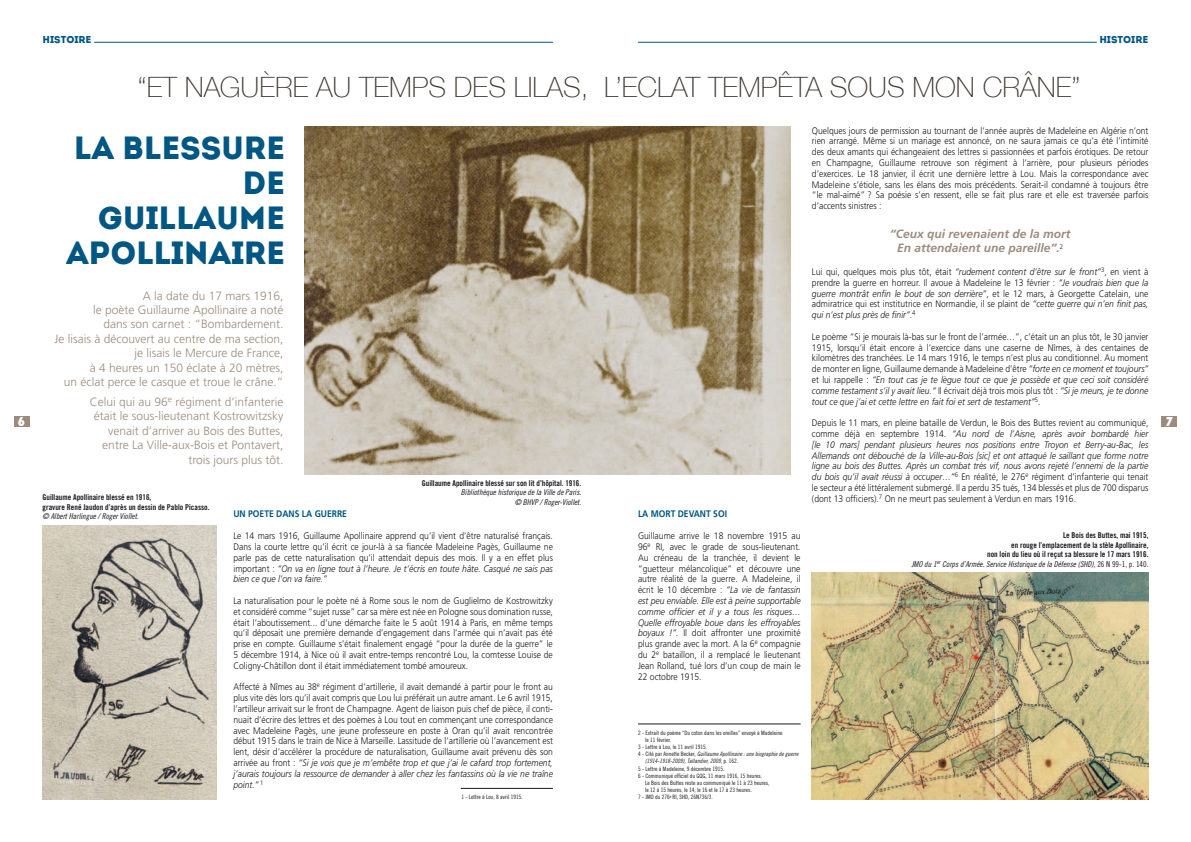
<style>
.page{position:relative;width:1191px;height:842px;background:#fff}
.page>*{position:absolute;margin:0;border:0;box-sizing:border-box;transform-origin:0 0}
.t1{font:32px/35px "Intro";letter-spacing:-.01em;color:#005783;text-align:right}
.t2{font:100 28px "Helvetica Neue";color:#423b32}
.t3{font:300 12px/14.4px "Frutiger";color:#9d8c7d;text-align:right}
.t4{font:italic 700 12px/14.4px "Frutiger";color:#9d8c7d;text-align:center}
.t5{font:800 condensed 12px "Futura";color:#fff}
.t6{font:10px "Intro";color:#005783}
.t7{font:300 9.5px/10.8px "Frutiger";color:#1a171c;text-align:justify;scale:.9 1}
.t8{font:italic 300 9.5px/10.8px "Frutiger";color:#1a171c;text-align:justify;scale:.9 1}
.t9{font:700 9.5px "Frutiger";color:#005783;scale:.9 1}
.t10{font:8px/9.6px "Trade Gothic LT Std Bd Cn 20";color:#1a171c}
.t11{font:8px/9.6px "Trade Gothic LT Std Cn 18 Obl";color:#1a171c;text-align:right}
.t12{font:6px "Trade Gothic LT Std Cn 18";color:#1a171c}
.t13{font:6px/7.2px "Trade Gothic LT Std Cn 18 Obl";color:#1a171c}
.s1{font-style:italic}
.s2{font-style:normal}
.s3{font-family:"Trade Gothic LT Std Cn 18"}
</style>
<div class="page">
<hr style="left:94px;top:42px;width:459px;height:1px;background:#005783">
<div style="left:14px;top:416px;width:15px;height:10px;background:#9d8c7d"></div>
<img style="left:305px;top:126px;width:485px;height:349px">
<hr style="left:638px;top:42px;width:458px;height:1px;background:#005783">
<div style="left:1161px;top:416px;width:15px;height:10px;background:#9d8c7d"></div>
<hr style="left:638px;top:724px;width:162px;height:1px;background:#1a171c">
<hr style="left:461px;top:788px;width:92px;height:1px;background:#1a171c">
<img style="left:812px;top:573px;width:336px;height:226px">
<img style="left:43px;top:525px;width:173px;height:274px">
<p class="t5" style="left:18px;top:413px;width:9px">6</p>
<p class="t6" style="left:43px;top:33px;width:51px">HISTOIRE</p>
<h2 class="t2" style="left:138px;top:66px;width:943px">“ET NAGUÈRE AU TEMPS DES LILAS, L’ECLAT TEMPÊTA SOUS MON CRÂNE”</h2>
<p class="t6" style="left:1099px;top:33px;width:51px">HISTOIRE</p>
<h1 class="t1" style="left:66px;top:131px;width:221px">LA BLESSURE<br>DE<br>GUILLAUME<br>APOLLINAIRE</h1>
<p class="t3" style="left:54px;top:288px;width:231px">A la date du 17 mars 1916,<br>le poète Guillaume Apollinaire a noté<br>dans son carnet : “Bombardement.<br>Je lisais à découvert au centre de ma section, je lisais le Mercure de France,<br>à 4 heures un 150 éclate à 20 mètres,<br>un éclat perce le casque et troue le crâne.”</p>
<p class="t3" style="left:90px;top:395px;width:195px">Celui qui au 96<sup>e</sup> régiment d’infanterie était le sous-lieutenant Kostrowitzsky venait d’arriver au Bois des Buttes, entre La Ville-aux-Bois et Pontavert, trois jours plus tôt.</p>
<p class="t10" style="left:43px;top:492px;width:168px">Guillaume Apollinaire blessé en 1916,<br>gravure René Jaudon d’après un dessin de Pablo Picasso.</p>
<p class="t11" style="left:43px;top:512px;width:98px">© Albert Harlingue / Roger Viollet.</p>
<p class="t10" style="left:422px;top:478px;width:161px">Guillaume Apollinaire blessé sur son lit d’hôpital. 1916.</p>
<p class="t11" style="left:461px;top:488px;width:122px">Bibliothèque historique de la Ville de Paris. © BHVP / Roger-Viollet.</p>
<p class="t9" style="left:233px;top:508px;width:128px">UN POETE DANS LA GUERRE</p>
<p class="t7" style="left:233px;top:530px;width:356px">Le 14 mars 1916, Guillaume Apollinaire apprend qu’il vient d’être naturalisé français.<br>Dans la courte lettre qu’il écrit ce jour-là à sa fiancée Madeleine Pagès, Guillaume ne parle pas de cette naturalisation qu’il attendait depuis des mois. Il y a en effet plus important : <span class="s1">“On va en ligne tout à l’heure. Je t’écris en toute hâte. Casqué ne sais pas bien ce que l’on va faire.”</span></p>
<p class="t7" style="left:233px;top:595px;width:356px">La naturalisation pour le poète né à Rome sous le nom de Guglielmo de Kostrowitzky et considéré comme “sujet russe” car sa mère est née en Pologne sous domination russe, était l’aboutissement... d’une démarche faite le 5 août 1914 à Paris, en même temps qu’il déposait une première demande d’engagement dans l’armée qui n’avait pas été prise en compte. Guillaume s’était finalement engagé “pour la durée de la guerre” le 5 décembre 1914, à Nice où il avait entre-temps rencontré Lou, la comtesse Louise de Coligny-Châtillon dont il était immédiatement tombé amoureux.</p>
<p class="t7" style="left:233px;top:682px;width:356px">Affecté à Nîmes au 38<sup>e</sup> régiment d’artillerie, il avait demandé à partir pour le front au plus vite dès lors qu’il avait compris que Lou lui préférait un autre amant. Le 6 avril 1915, l’artilleur arrivait sur le front de Champagne. Agent de liaison puis chef de pièce, il conti&shy;nuait d’écrire des lettres et des poèmes à Lou tout en commençant une correspondance avec Madeleine Pagès, une jeune professeure en poste à Oran qu’il avait rencontrée début 1915 dans le train de Nice à Marseille. Lassitude de l’artillerie où l’avancement est lent, désir d’accélérer la procédure de naturalisation, Guillaume avait prévenu dès son arrivée au front : <span class="s1">“Si je vois que je m’embête trop et que j’ai le cafard trop fortement, j’aurais toujours la ressource de demander à aller chez les fantassins où la vie ne traîne point.”</span> <sup>1</sup></p>
<p class="t12" style="left:461px;top:794px;width:63px">1 - Lettre à Lou, 8 avril 1915.</p>
<p class="t9" style="left:638px;top:508px;width:100px">LA MORT DEVANT SOI</p>
<p class="t7" style="left:638px;top:530px;width:182px">Guillaume arrive le 18 novembre 1915 au 96<sup>e</sup> RI, avec le grade de sous-lieutenant.<br>Au créneau de la tranchée, il devient le “guetteur mélancolique” et découvre une autre réalité de la guerre. A Madeleine, il écrit le 10 décembre : <span class="s1">“La vie de fantassin est peu enviable. Elle est à peine supportable comme officier et il y a tous les risques… Quelle effroyable boue dans les effroyables boyaux !”.</span> Il doit affronter une proximité plus grande avec la mort. A la 6<sup>e</sup> compagnie du 2<sup>e</sup> bataillon, il a remplacé le lieutenant Jean Rolland, tué lors d’un coup de main le 22 octobre 1915.</p>
<p class="t7" style="left:812px;top:125px;width:375px">Quelques jours de permission au tournant de l’année auprès de Madeleine en Algérie n’ont rien arrangé. Même si un mariage est annoncé, on ne saura jamais ce qu’a été l’intimité des deux amants qui échangeaient des lettres si passionnées et parfois érotiques. De retour en Champagne, Guillaume retrouve son régiment à l’arrière, pour plusieurs périodes d’exercices. Le 18 janvier, il écrit une dernière lettre à Lou. Mais la correspondance avec Madeleine s’étiole, sans les élans des mois précédents. Serait-il condamné à toujours être “le mal-aimé” ? Sa poésie s’en ressent, elle se fait plus rare et elle est traversée parfois d’accents sinistres :</p>
<p class="t4" style="left:889px;top:226px;width:182px">“Ceux qui revenaient de la mort<br>En attendaient une pareille”.<sup>2</sup></p>
<p class="t7" style="left:812px;top:266px;width:375px">Lui qui, quelques mois plus tôt, était <span class="s1">“rudement content d’être sur le front”</span><sup>3</sup>, en vient à prendre la guerre en horreur. Il avoue à Madeleine le 13 février : <span class="s1">“Je voudrais bien que la guerre montrât enfin le bout de son derrière”</span>, et le 12 mars, à Georgette Catelain, une admiratrice qui est institutrice en Normandie, il se plaint de <span class="s1">“cette guerre qui n’en finit pas, qui n’est plus près de finir”</span>.<sup>4</sup></p>
<p class="t7" style="left:812px;top:331px;width:375px">Le poème “Si je mourais là-bas sur le front de l’armée…”, c’était un an plus tôt, le 30 janvier 1915, lorsqu’il était encore à l’exercice dans une caserne de Nîmes, à des centaines de kilomètres des tranchées. Le 14 mars 1916, le temps n’est plus au conditionnel. Au moment de monter en ligne, Guillaume demande à Madeleine d’être <span class="s1">“forte en ce moment et toujours” </span>et lui rappelle : <span class="s1">“En tout cas je te lègue tout ce que je possède et que ceci soit considéré comme testament s’il y avait lieu.“</span> Il écrivait déjà trois mois plus tôt : <span class="s1">“Si je meurs, je te donne tout ce que j’ai et cette lettre en fait foi et sert de testament”</span><sup>5</sup>.</p>
<p class="t8" style="left:812px;top:417px;width:375px"><span class="s2">Depuis le 11 mars, en pleine bataille de Verdun, le Bois des Buttes revient au communiqué, comme déjà en septembre 1914.</span> “Au nord de l’Aisne, après avoir bombardé hier [le 10 mars] pendant plusieurs heures nos positions entre Troyon et Berry-au-Bac, les Allemands ont débouché de la Ville-au-Bois [sic] et ont attaqué le saillant que forme notre ligne au bois des Buttes. Après un combat très vif, nous avons rejeté l’ennemi de la partie du bois qu’il avait réussi à occuper…”<sup>6</sup> <span class="s2">En réalité, le 276</span><sup>e</sup> <span class="s2">régiment d’infanterie qui tenait le secteur a été littéralement submergé. Il a perdu 35 tués, 134 blessés et plus de 700 disparus (dont 13 officiers).</span><sup>7</sup> <span class="s2">On ne meurt pas seulement à Verdun en mars 1916.</span></p>
<p class="t10" style="left:987px;top:530px;width:163px;text-align:right">Le Bois des Buttes, mai 1915,<br>en rouge l’emplacement de la stèle Apollinaire,<br>non loin du lieu où il reçut sa blessure le 17 mars 1916.</p>
<p class="t11" style="left:911px;top:559px;width:238px">JMO du 1<sup>er</sup> Corps d’Armée. Service Historique de la Défense (SHD), <span class="s3">26 N 99-1, p. 140</span>.</p>
<p class="t12" style="left:638px;top:729px;width:146px">2 - Extrait du poème “Du coton dans les oreilles” envoyé à Madeleine</p>
<p class="t12" style="left:645px;top:736px;width:27px">le 11 février.</p>
<p class="t12" style="left:638px;top:743px;width:70px">3 - Lettre à Lou, le 11 avril 1915.</p>
<p class="t13" style="left:645px;top:751px;width:155px;text-indent:-7px"><span class="s3">4 - Cité par Annette Becker,</span> Guillaume Apollinaire : une biographie de guerre (1914-1918-2009), Tallandier, 2009<span class="s3">, p. 162.</span></p>
<p class="t12" style="left:638px;top:765px;width:88px">5 - Lettre à Madeleine, 9 décembre 1915.</p>
<p class="t12" style="left:638px;top:772px;width:125px">6 - Communiqué officiel du GQG, 11 mars 1916, 15 heures.</p>
<p class="t12" style="left:645px;top:779px;width:126px">Le Bois des Buttes reste au communiqué le 11 à 23 heures,</p>
<p class="t12" style="left:645px;top:786px;width:108px">le 12 à 15 heures, le 14, le 16 et le 17 à 23 heures.</p>
<p class="t12" style="left:638px;top:794px;width:76px">7 - JMO du 276<sup>e</sup> RI, SHD, 26N736/3.</p>
<p class="t5" style="left:1165px;top:413px;width:9px">7</p>
</div>
